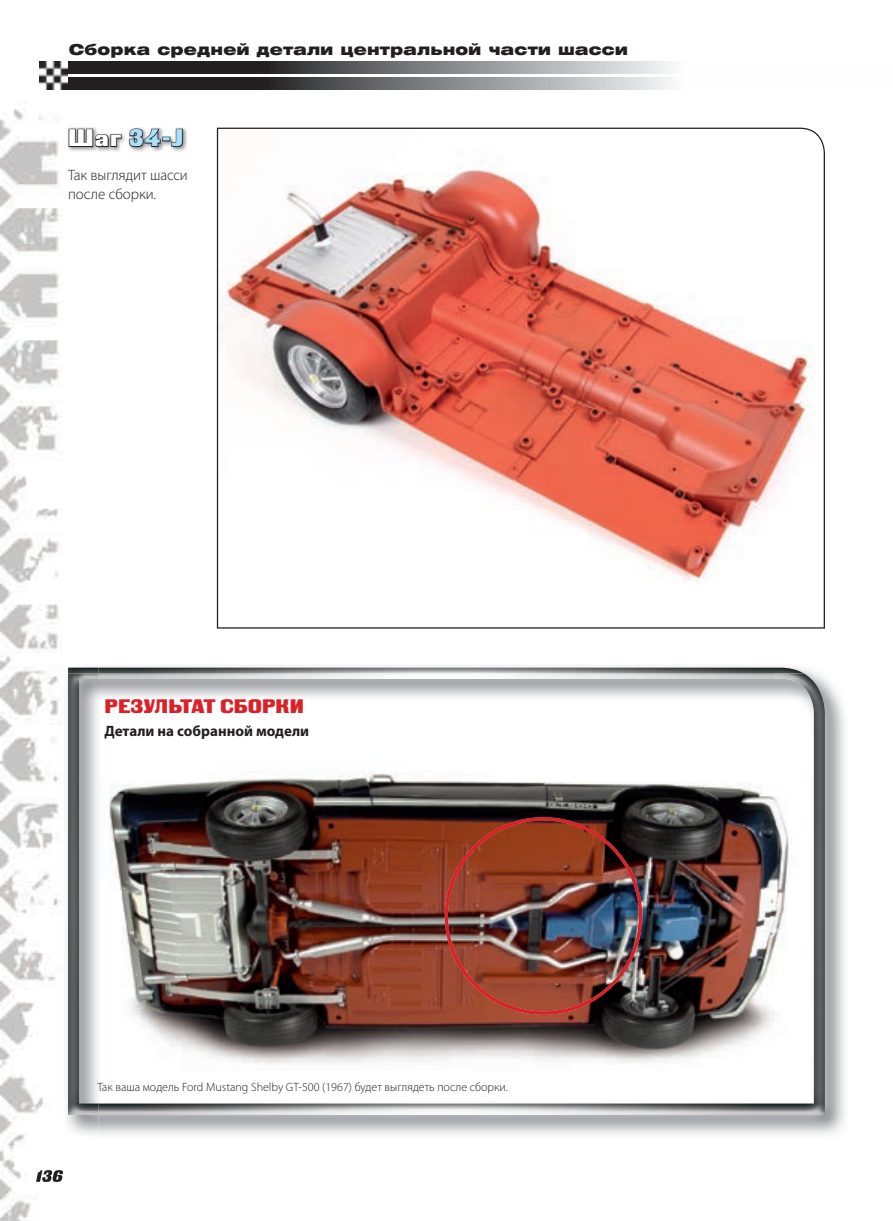
<style>
.page{position:relative;width:893px;height:1221px;background:#fff}
.page>*{position:absolute;margin:0;border:0;box-sizing:border-box;transform-origin:0 0}
.t1{font:24px "Black Grotesk C";color:#aae0f9}
.t2{font:19.5px "Black Grotesk C";color:#da2128}
.t3{font:15px "Helios Ext Black C";letter-spacing:.015em;color:#231f20}
.t4{font:300 15px/19.5px "Myriad Pro";letter-spacing:-.005em;color:#231f20}
.t5{font:700 15px "Myriad Pro";color:#231f20}
.t6{font:300 12px "Myriad Pro";color:#231f20}
.s1{color:#fff}
</style>
<div class="page">
<img style="left:40px;top:61px;width:631px;height:28px">
<hr style="left:64px;top:74px;width:827px;height:2px;background:#fff">
<img style="left:0;top:108px;width:64px;height:1112px">
<img style="left:36px;top:1169px;width:27px;height:12px">
<img style="left:99px;top:736px;width:673px;height:326px">
<img style="left:445px;top:817px;width:197px;height:197px">
<img style="left:68px;top:1111px;width:757px;height:3px">
<img style="left:68px;top:667px;width:736px;height:6px">
<img style="left:98px;top:1062px;width:727px;height:49px">
<img style="left:772px;top:673px;width:53px;height:390px">
<img style="left:68px;top:673px;width:30px;height:438px">
<img style="left:68px;top:127px;width:119px;height:25px">
<svg style="left:68px;top:128px;width:54px;height:20px"></svg>
<svg style="left:128px;top:128px;width:56px;height:21px"></svg>
<svg style="left:217px;top:128px;width:608px;height:500px"></svg>
<p class="t3" style="left:69px;top:40px;width:560px">Сборка средней детали центральной части шасси</p>
<h1 class="t1" style="left:68px;top:124px;width:117px"><span class="s1">Шаг</span> 34-J</h1>
<p class="t4" style="left:68px;top:165px;width:121px">Так выглядит шасси после сборки.</p>
<h2 class="t2" style="left:105px;top:694px;width:201px">РЕЗУЛЬТАТ СБОРКИ</h2>
<p class="t5" style="left:105px;top:721px;width:206px">Детали на собранной модели</p>
<p class="t6" style="left:97px;top:1079px;width:412px">Так ваша модель Ford Mustang Shelby GT-500 (1967) будет выглядеть после сборки.</p>
</div>
